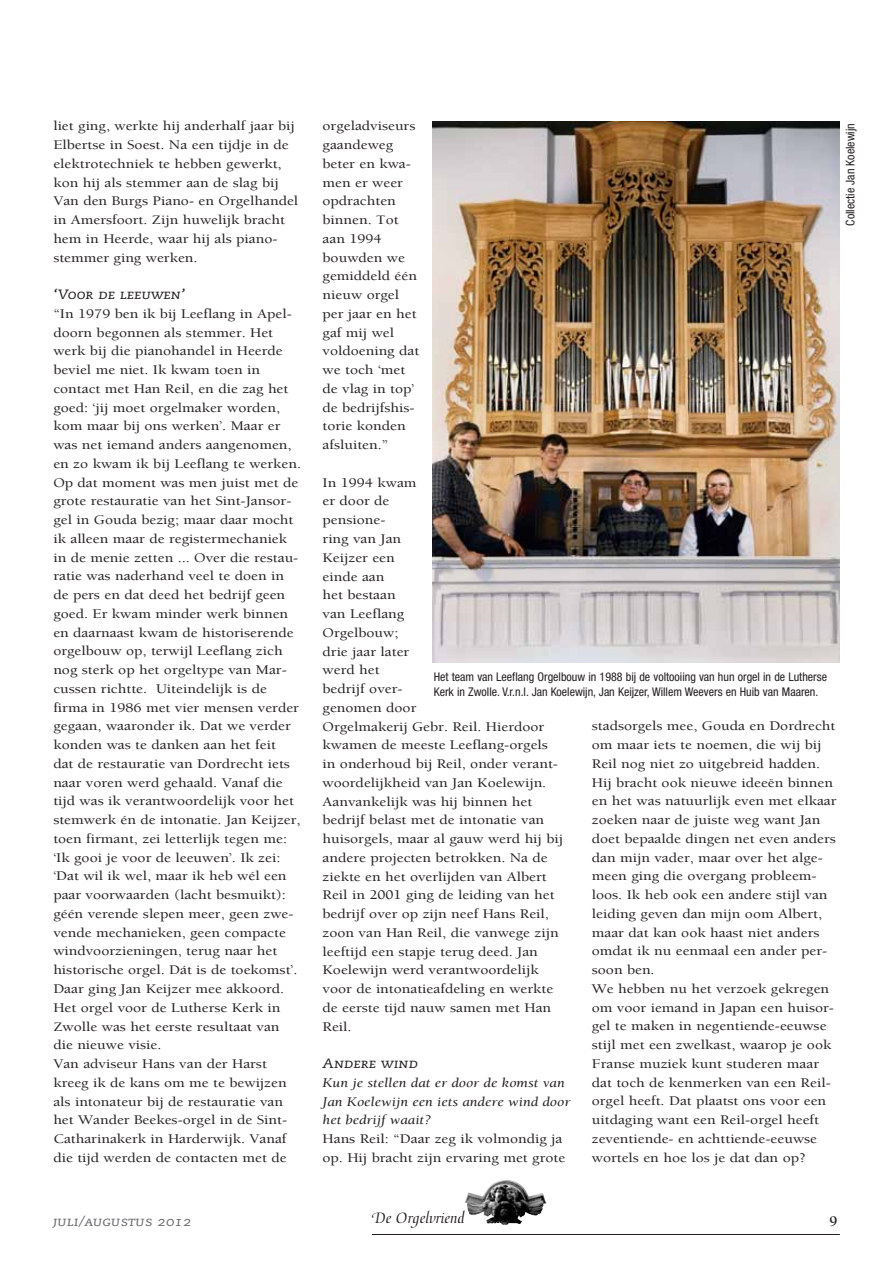
<style>
.page{position:relative;width:893px;height:1263px;background:#fff}
.page>*{position:absolute;margin:0;border:0;box-sizing:border-box;transform-origin:0 0}
.t1{font:16.5px "Medici Script";color:#231f20}
.t2{font:700 15px "Berkeley Orgelvriend";color:#231f20}
.t3{font:13.5px/18.8px "Berkeley Orgelvriend";color:#231f20;scale:1.15 1}
.t4{font:italic 13.5px/18.8px "Berkeley Orgelvriend";color:#231f20;scale:1.15 1}
.t5{font:13.5px "Caecilia Italic SC";color:#231f20;scale:1.15 1}
.t6{font:13.5px "Caecilia Italic SC";color:#6c6d70;scale:1.15 1}
.t7{font:condensed 12px/15px "Helvetica Neue";color:#231f20}
</style>
<div class="page">
<img style="left:464px;top:1180px;width:82px;height:45px">
<hr style="left:372px;top:1234px;width:468px;height:1px;background:#231f20">
<img style="left:433px;top:121px;width:407px;height:541px">
<p class="t3" style="left:53px;top:117px;width:214px">liet ging, werkte hij anderhalf jaar bij Elbertse in Soest. Na een tijdje in de elektrotechniek te hebben gewerkt, kon hij als stemmer aan de slag bij Van den Burgs Piano- en Orgelhandel in Amersfoort. Zijn huwelijk bracht hem in Heerde, waar hij als piano&shy;stemmer ging werken.</p>
<p class="t5" style="left:53px;top:287px;width:116px">‘Voor de leeuwen’</p>
<p class="t3" style="left:53px;top:304px;width:217px">“In 1979 ben ik bij Leeflang in Apel&shy;doorn begonnen als stemmer. Het werk bij die pianohandel in Heerde beviel me niet. Ik kwam toen in contact met Han Reil, en die zag het goed: ‘jij moet orgelmaker worden, kom maar bij ons werken’. Maar er was net iemand anders aangenomen, en zo kwam ik bij Leeflang te werken.<br>Op dat moment was men juist met de grote restauratie van het Sint-Jansor&shy;gel in Gouda bezig; maar daar mocht ik alleen maar de registermechaniek in de menie zetten ... Over die restau&shy;ratie was naderhand veel te doen in de pers en dat deed het bedrijf geen goed. Er kwam minder werk binnen en daarnaast kwam de historiserende orgelbouw op, terwijl Leeflang zich nog sterk op het orgeltype van Mar&shy;cussen richtte. Uiteindelijk is de firma in 1986 met vier mensen verder gegaan, waaronder ik. Dat we verder konden was te danken aan het feit<br>dat de restauratie van Dordrecht iets naar voren werd gehaald. Vanaf die tijd was ik verantwoordelijk voor het stemwerk én de intonatie. Jan Keijzer, toen firmant, zei letterlijk tegen me: ‘Ik gooi je voor de leeuwen’. Ik zei: ‘Dat wil ik wel, maar ik heb wél een paar voorwaarden (lacht besmuikt): géén verende slepen meer, geen zwe&shy;vende mechanieken, geen compacte windvoorzieningen, terug naar het historische orgel. Dát is de toekomst’.<br>Daar ging Jan Keijzer mee akkoord.<br>Het orgel voor de Lutherse Kerk in Zwolle was het eerste resultaat van die nieuwe visie.<br>Van adviseur Hans van der Harst kreeg ik de kans om me te bewijzen als intonateur bij de restauratie van het Wander Beekes-orgel in de Sint-Catharinakerk in Harderwijk. Vanaf die tijd werden de contacten met de</p>
<p class="t3" style="left:323px;top:117px;width:86px">orgeladviseurs gaandeweg beter en kwa&shy;men er weer opdrachten binnen. Tot aan 1994 bouwden we gemiddeld één nieuw orgel per jaar en het gaf mij wel voldoening dat we toch ‘met de vlag in top’ de bedrijfshis&shy;torie konden afsluiten.”</p>
<p class="t3" style="left:323px;top:473px;width:211px">In 1994 kwam<br>er door de<br>pensione-<br>ring van Jan<br>Keijzer een<br>einde aan<br>het bestaan<br>van Leeflang<br>Orgelbouw;<br>drie jaar later<br>werd het<br>bedrijf over-<br>genomen door<br>Orgelmakerij Gebr. Reil. Hierdoor kwamen de meeste Leeflang-orgels in onderhoud bij Reil, onder verant&shy;woordelijkheid van Jan Koelewijn.<br>Aanvankelijk was hij binnen het bedrijf belast met de intonatie van huisorgels, maar al gauw werd hij bij andere projecten betrokken. Na de ziekte en het overlijden van Albert<br>Reil in 2001 ging de leiding van het bedrijf over op zijn neef Hans Reil, zoon van Han Reil, die vanwege zijn leeftijd een stapje terug deed. Jan<br>Koelewijn werd verantwoordelijk voor de intonatieafdeling en werkte de eerste tijd nauw samen met Han<br>Reil.</p>
<p class="t5" style="left:323px;top:1056px;width:84px">Andere wind</p>
<p class="t4" style="left:323px;top:1073px;width:217px">Kun je stellen dat er door de komst van<br>Jan Koelewijn een iets andere wind door het bedrijf waait?</p>
<p class="t3" style="left:323px;top:1130px;width:213px">Hans Reil: “Daar zeg ik volmondig ja op. Hij bracht zijn ervaring met grote</p>
<p class="t7" style="left:434px;top:669px;width:395px">Het team van Leeflang Orgelbouw in 1988 bij de voltooiing van hun orgel in de Lutherse<br>Kerk in Zwolle. V.r.n.l. Jan Koelewijn, Jan Keijzer, Willem Weevers en Huib van Maaren.</p>
<p class="t3" style="left:592px;top:717px;width:214px">stadsorgels mee, Gouda en Dordrecht om maar iets te noemen, die wij bij Reil nog niet zo uitgebreid hadden.<br>Hij bracht ook nieuwe ideeën binnen en het was natuurlijk even met elkaar zoeken naar de juiste weg want Jan doet bepaalde dingen net even anders dan mijn vader, maar over het alge&shy;meen ging die overgang probleem&shy;loos. Ik heb ook een andere stijl van leiding geven dan mijn oom Albert, maar dat kan ook haast niet anders omdat ik nu eenmaal een ander per&shy;soon ben.<br>We hebben nu het verzoek gekregen om voor iemand in Japan een huisor&shy;gel te maken in negentiende-eeuwse stijl met een zwelkast, waarop je ook Franse muziek kunt studeren maar dat toch de kenmerken van een Reil&shy;orgel heeft. Dat plaatst ons voor een uitdaging want een Reil-orgel heeft zeventiende- en achttiende-eeuwse wortels en hoe los je dat dan op?</p>
<p class="t7" style="left:843px;top:226px;width:104px;rotate:-90deg">Collectie Jan Koelewijn</p>
<p class="t6" style="left:53px;top:1214px;width:122px">juli/augustus 2012</p>
<p class="t1" style="left:372px;top:1209px;width:94px">De Orgelvriend</p>
<p class="t2" style="left:829px;top:1213px;width:10px">9</p>
</div>
